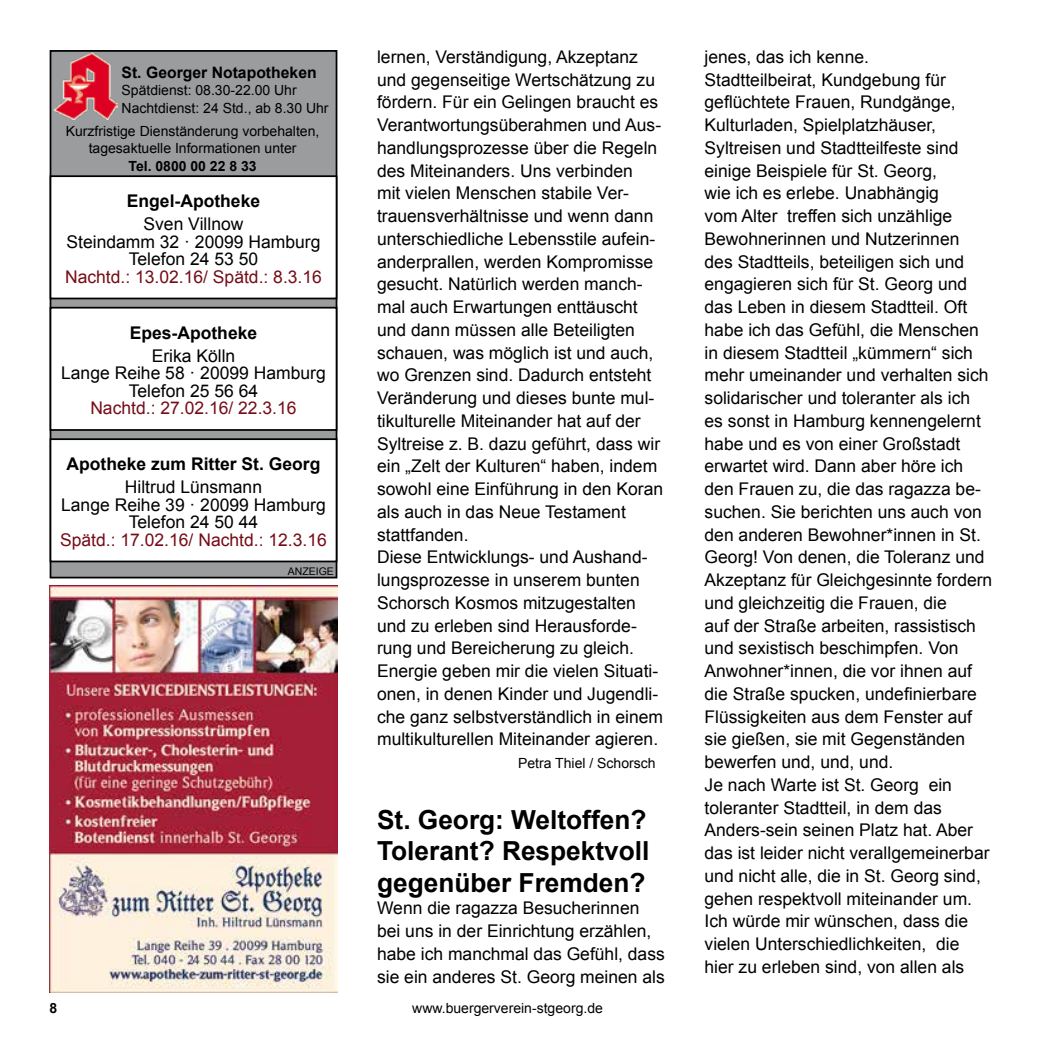
<style>
.page{position:relative;width:1042px;height:1042px;background:#fff}
.page>*{position:absolute;margin:0;border:0;box-sizing:border-box;transform-origin:0 0}
.t1{font:700 26.25px/31.5px "Arial";color:#000;text-align:justify}
.t2{font:17.5px/22.8px "Arial";color:#000;text-align:center}
.t3{font:17.5px "Arial";color:#750c17}
.t4{font:700 17.5px "Arial";color:#000}
.t5{font:700 15.75px "Arial";color:#000}
.t6{font:14px/17.5px "Arial";color:#000}
.t7{font:700 14px "Arial";color:#000}
.t8{font:10.5px "Arial";color:#000}
</style>
<div class="page">
<div style="left:50px;top:51px;width:286px;height:526px;background:#9a9c9d"></div>
<img style="left:53px;top:53px;width:65px;height:66px">
<div style="left:50px;top:176px;width:286px;height:122px;background:#fff"></div>
<div style="left:50px;top:175px;width:287px;height:124px;border:2px solid #000"></div>
<div style="left:50px;top:308px;width:286px;height:122px;background:#fff"></div>
<div style="left:50px;top:307px;width:287px;height:124px;border:2px solid #000"></div>
<div style="left:50px;top:439px;width:286px;height:122px;background:#fff"></div>
<div style="left:50px;top:438px;width:287px;height:124px;border:2px solid #000"></div>
<img style="left:50px;top:585px;width:287px;height:408px">
<p class="t5" style="left:122px;top:62px;width:197px">St. Georger Notapotheken</p>
<p class="t6" style="left:122px;top:82px;width:209px">Spätdienst: 08.30-22.00 Uhr<br>Nachtdienst: 24 Std., ab 8.30 Uhr</p>
<p class="t6" style="left:66px;top:122px;width:255px;text-align:center">Kurzfristige Dienständerung vorbehalten, tagesaktuelle Informationen unter</p>
<p class="t7" style="left:128px;top:157px;width:130px">Tel. 0800 00 22 8 33</p>
<p class="t4" style="left:127px;top:190px;width:135px">Engel-Apotheke</p>
<p class="t2" style="left:67px;top:215px;width:255px;line-height:17.5px">Sven Villnow<br>Steindamm 32 · 20099 Hamburg<br>Telefon 24 53 50</p>
<p class="t3" style="left:65px;top:265px;width:258px">Nachtd.: 13.02.16/ Spätd.: 8.3.16</p>
<p class="t4" style="left:130px;top:321px;width:129px">Epes-Apotheke</p>
<p class="t2" style="left:61px;top:347px;width:266px;line-height:17.5px">Erika Kölln<br>Lange Reihe 58 · 20099 Hamburg<br>Telefon 25 56 64</p>
<p class="t3" style="left:90px;top:397px;width:208px">Nachtd.: 27.02.16/ 22.3.16</p>
<p class="t4" style="left:67px;top:453px;width:255px">Apotheke zum Ritter St. Georg</p>
<p class="t2" style="left:61px;top:478px;width:266px;line-height:17.5px">Hiltrud Lünsmann<br>Lange Reihe 39 · 20099 Hamburg<br>Telefon 24 50 44</p>
<p class="t3" style="left:60px;top:528px;width:268px">Spätd.: 17.02.16/ Nachtd.: 12.3.16</p>
<p class="t8" style="left:288px;top:564px;width:48px">ANZEIGE</p>
<p class="t2" style="left:377px;top:45px;width:287px;text-align:left">lernen, Verständigung, Akzeptanz und gegenseitige Wertschätzung zu fördern. Für ein Gelingen braucht es Verantwortungsüberahmen und Aus&shy;handlungsprozesse über die Regeln des Miteinanders. Uns verbinden<br>mit vielen Menschen stabile Ver&shy;trauensverhältnisse und wenn dann unterschiedliche Lebensstile aufein&shy;anderprallen, werden Kompromisse gesucht. Natürlich werden manch&shy;mal auch Erwartungen enttäuscht und dann müssen alle Beteiligten schauen, was möglich ist und auch, wo Grenzen sind. Dadurch entsteht Veränderung und dieses bunte mul&shy;tikulturelle Miteinander hat auf der Syltreise z. B. dazu geführt, dass wir ein „Zelt der Kulturen“ haben, indem sowohl eine Einführung in den Koran als auch in das Neue Testament stattfanden.<br>Diese Entwicklungs- und Aushand&shy;lungsprozesse in unserem bunten Schorsch Kosmos mitzugestalten und zu erleben sind Herausforde&shy;rung und Bereicherung zu gleich.<br>Energie geben mir die vielen Situati&shy;onen, in denen Kinder und Jugendli&shy;che ganz selbstverständlich in einem multikulturellen Miteinander agieren.</p>
<p class="t6" style="left:518px;top:754px;width:139px">Petra Thiel / Schorsch</p>
<h1 class="t1" style="left:377px;top:804px;width:274px">St. Georg: Weltoffen?<br>Tolerant? Respektvoll gegenüber Fremden?</h1>
<p class="t2" style="left:377px;top:897px;width:289px;text-align:left">Wenn die ragazza Besucherinnen bei uns in der Einrichtung erzählen, habe ich manchmal das Gefühl, dass sie ein anderes St. Georg meinen als</p>
<p class="t7" style="left:50px;top:999px;width:9px">8</p>
<p class="t6" style="left:412px;top:1000px;width:192px">www.buergerverein-stgeorg.de</p>
<p class="t2" style="left:704px;top:45px;width:289px;text-align:left">jenes, das ich kenne.<br>Stadtteilbeirat, Kundgebung für geflüchtete Frauen, Rundgänge, Kulturladen, Spielplatzhäuser, Syltreisen und Stadtteilfeste sind einige Beispiele für St. Georg,<br>wie ich es erlebe. Unabhängig<br>vom Alter treffen sich unzählige Bewohnerinnen und Nutzerinnen<br>des Stadtteils, beteiligen sich und engagieren sich für St. Georg und das Leben in diesem Stadtteil. Oft habe ich das Gefühl, die Menschen in diesem Stadtteil „kümmern“ sich mehr umeinander und verhalten sich solidarischer und toleranter als ich es sonst in Hamburg kennengelernt habe und es von einer Großstadt erwartet wird. Dann aber höre ich den Frauen zu, die das ragazza be&shy;suchen. Sie berichten uns auch von den anderen Bewohner*innen in St.<br>Georg! Von denen, die Toleranz und Akzeptanz für Gleichgesinnte fordern und gleichzeitig die Frauen, die<br>auf der Straße arbeiten, rassistisch und sexistisch beschimpfen. Von Anwohner*innen, die vor ihnen auf die Straße spucken, undefinierbare Flüssigkeiten aus dem Fenster auf sie gießen, sie mit Gegenständen bewerfen und, und, und.<br>Je nach Warte ist St. Georg ein toleranter Stadtteil, in dem das Anders-sein seinen Platz hat. Aber das ist leider nicht verallgemeinerbar und nicht alle, die in St. Georg sind, gehen respektvoll miteinander um.<br>Ich würde mir wünschen, dass die vielen Unterschiedlichkeiten, die hier zu erleben sind, von allen als</p>
</div>
